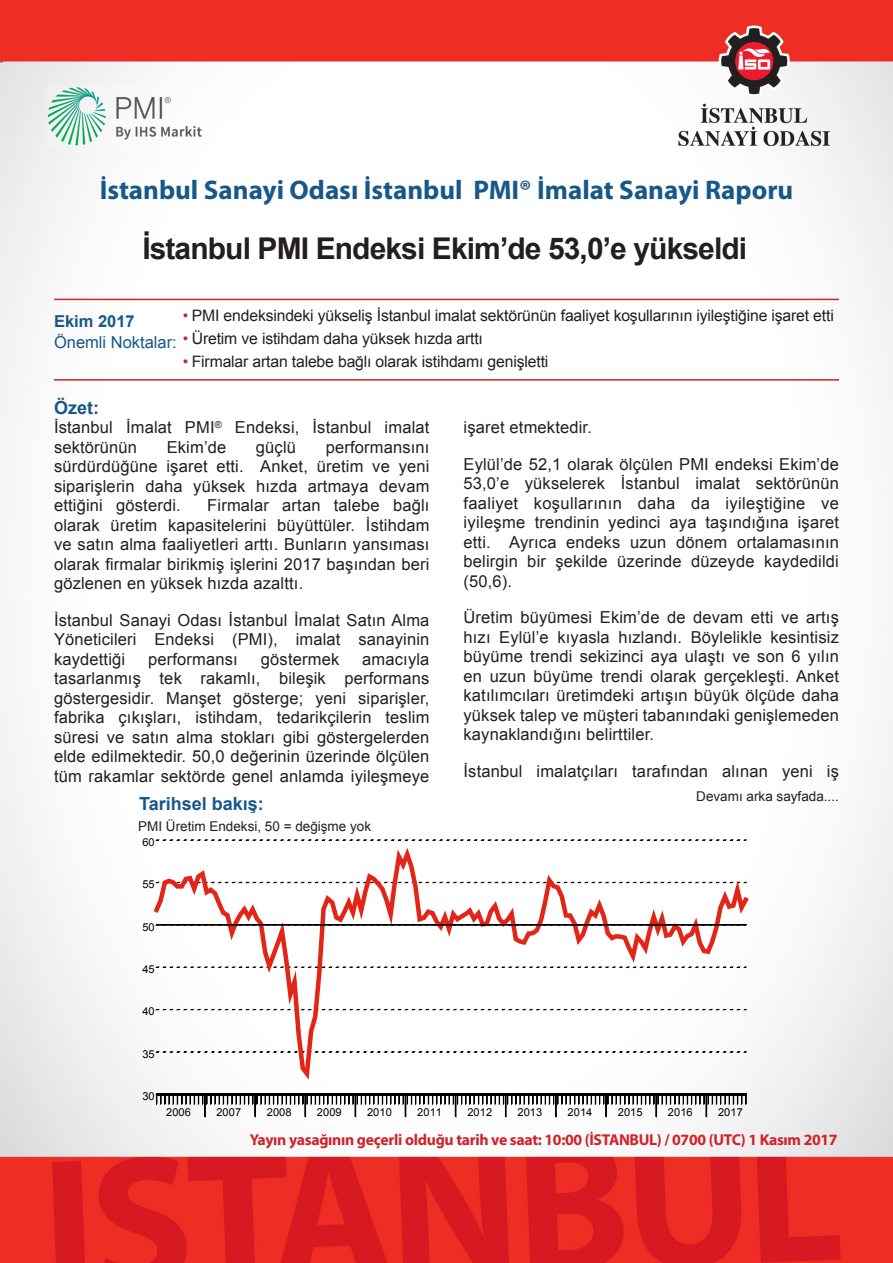
<style>
.page{position:relative;width:893px;height:1263px;background:#fff}
.page>*{position:absolute;margin:0;border:0;box-sizing:border-box;transform-origin:0 0}
.P1_Headline{font:700 30px "Arial";letter-spacing:-.03em;color:#231f20}
.t1{font:700 27px "Myriad Pro";color:#175889}
.P1_Subheader{font:700 18px "Arial";color:#175889}
.P1_Body_text{font:16.5px/19.5px "Arial";letter-spacing:.01em;color:#231f20;text-align:justify}
.P1_Subheader-2{font:16.5px "Arial";color:#175889}
.P1_Subheader-3{font:700 16.5px "Arial";color:#175889}
.t2{font:15.75px "Arial";letter-spacing:-.01em;color:#231f20}
.P1_Body_text-2{font:700 15.75px "Myriad Pro";letter-spacing:-.02em;color:#d1232a}
.graph_label{font:13.5px "Arial";color:#231f20}
.t3{font:10.95px "Arial";letter-spacing:.005em;color:#000}
.s1{color:#d1232a}
</style>
<div class="page">
<img style="left:2px;top:0;width:891px;height:1263px">
<img style="left:0;top:0;width:2px;height:1263px">
<hr style="left:54px;top:299px;width:785px;height:1px;background:#d1232a">
<hr style="left:54px;top:379px;width:785px;height:2px;background:#d1232a">
<div style="left:157px;top:1093px;width:589px;height:2px;border:1px solid #000"></div>
<svg style="left:157px;top:1094px;width:590px;height:23px"></svg>
<svg style="left:157px;top:840px;width:589px;height:1px"></svg>
<svg style="left:151px;top:841px;width:601px;height:244px"></svg>
<div style="left:157px;top:925px;width:589px;height:1px;border:1px solid #000"></div>
<h2 class="t1" style="left:105px;top:169px;width:685px">İstanbul Sanayi Odası Türkiye PMI™ İmalat Sanayi Raporu</h2>
<h2 class="t1" style="left:100px;top:173px;width:695px">İstanbul Sanayi Odası İstanbul PMI® İmalat Sanayi Raporu</h2>
<p class="P1_Headline" style="left:142px;top:228px;width:606px">İstanbul PMI Endeksi Ekim’de 53,0’e yükseldi</p>
<p class="P1_Subheader-3" style="left:54px;top:310px;width:82px">Ekim 2017</p>
<p class="P1_Subheader-2" style="left:54px;top:332px;width:124px">Önemli Noktalar:</p>
<p class="t2" style="left:183px;top:305px;width:652px"><span class="s1">•</span> PMI endeksindeki yükseliş İstanbul imalat sektörünün faaliyet koşullarının iyileştiğine işaret etti</p>
<p class="t2" style="left:183px;top:328px;width:302px"><span class="s1">•</span> Üretim ve istihdam daha yüksek hızda arttı</p>
<p class="t2" style="left:183px;top:351px;width:367px"><span class="s1">•</span> Firmalar artan talebe bağlı olarak istihdamı genişletti</p>
<p class="P1_Subheader" style="left:54px;top:396px;width:46px">Özet:</p>
<p class="P1_Body_text" style="left:54px;top:418px;width:377px">İstanbul İmalat PMI<sup>®</sup> Endeksi, İstanbul imalat sektörünün</p>
<p class="P1_Body_text" style="left:54px;top:437px;width:377px;text-indent:272px">performansını sürdürdüğüne işaret etti. Anket, üretim ve yeni siparişlerin daha yüksek hızda artmaya devam ettiğini gösterdi.</p>
<p class="P1_Body_text" style="left:167px;top:437px;width:61px">Ekim’de</p>
<p class="P1_Body_text" style="left:256px;top:437px;width:42px">güçlü</p>
<p class="P1_Body_text" style="left:54px;top:496px;width:377px;text-indent:153px">Firmalar artan talebe bağlı olarak üretim kapasitelerini büyüttüler. İstihdam ve satın alma faaliyetleri arttı. Bunların yansıması olarak firmalar birikmiş işlerini 2017 başından beri gözlenen en yüksek hızda azalttı.</p>
<p class="P1_Body_text" style="left:54px;top:610px;width:377px">İstanbul Sanayi Odası İstanbul İmalat Satın Alma Yöneticileri Endeksi (PMI), imalat sanayinin kaydettiği</p>
<p class="P1_Body_text" style="left:148px;top:649px;width:91px">performansı</p>
<p class="P1_Body_text" style="left:261px;top:649px;width:80px">göstermek</p>
<p class="P1_Body_text" style="left:54px;top:649px;width:377px;text-indent:308px">amacıyla tasarlanmış tek rakamlı, bileşik performans göstergesidir. Manşet gösterge; yeni siparişler, fabrika çıkışları, istihdam, tedarikçilerin teslim süresi ve satın alma stokları gibi göstergelerden elde edilmektedir. 50,0 değerinin üzerinde ölçülen tüm rakamlar sektörde genel anlamda iyileşmeye</p>
<p class="P1_Subheader" style="left:139px;top:792px;width:126px">Tarihsel bakış:</p>
<p class="graph_label" style="left:138px;top:817px;width:234px">PMI Üretim Endeksi, 50 = değişme yok</p>
<p class="t3" style="left:142px;top:835px;width:14px">60</p>
<p class="t3" style="left:142px;top:877px;width:14px">55</p>
<p class="t3" style="left:142px;top:919px;width:14px">50</p>
<p class="t3" style="left:142px;top:962px;width:14px">45</p>
<p class="t3" style="left:142px;top:1004px;width:14px">40</p>
<p class="t3" style="left:142px;top:1046px;width:14px">35</p>
<p class="t3" style="left:142px;top:1089px;width:14px">30</p>
<p class="P1_Body_text" style="left:463px;top:418px;width:130px">işaret etmektedir.</p>
<p class="P1_Body_text" style="left:463px;top:454px;width:377px">Eylül’de 52,1 olarak ölçülen PMI endeksi Ekim’de 53,0’e yükselerek İstanbul imalat sektörünün faaliyet koşullarının daha da iyileştiğine ve iyileşme trendinin yedinci aya taşındığına işaret etti. Ayrıca endeks uzun dönem ortalamasının belirgin bir şekilde üzerinde düzeyde kaydedildi (50,6).</p>
<p class="P1_Body_text" style="left:463px;top:608px;width:377px">Üretim büyümesi Ekim’de de devam etti ve artış hızı Eylül’e kıyasla hızlandı. Böylelikle kesintisiz büyüme trendi sekizinci aya ulaştı ve son 6 yılın en uzun büyüme trendi olarak gerçekleşti. Anket katılımcıları üretimdeki artışın büyük ölçüde daha yüksek talep ve müşteri tabanındaki genişlemeden kaynaklandığını belirttiler.</p>
<p class="P1_Body_text" style="left:463px;top:761px;width:377px">İstanbul imalatçıları tarafından alınan yeni iş</p>
<p class="graph_label" style="left:696px;top:787px;width:144px">Devamı arka sayfada....</p>
<p class="t3" style="left:166px;top:1105px;width:26px">2006</p>
<p class="t3" style="left:216px;top:1105px;width:26px">2007</p>
<p class="t3" style="left:267px;top:1105px;width:26px">2008</p>
<p class="t3" style="left:317px;top:1105px;width:26px">2009</p>
<p class="t3" style="left:367px;top:1105px;width:26px">2010</p>
<p class="t3" style="left:417px;top:1105px;width:26px">2011</p>
<p class="t3" style="left:467px;top:1105px;width:26px">2012</p>
<p class="t3" style="left:517px;top:1105px;width:26px">2013</p>
<p class="t3" style="left:568px;top:1105px;width:26px">2014</p>
<p class="t3" style="left:618px;top:1105px;width:26px">2015</p>
<p class="t3" style="left:668px;top:1105px;width:26px">2016</p>
<p class="t3" style="left:718px;top:1105px;width:26px">2017</p>
<p class="P1_Body_text-2" style="left:250px;top:1129px;width:589px">Yayın yasağının geçerli olduğu tarih ve saat: 10:00 (İSTANBUL) / 0700 (UTC) 1 Kasım 2017</p>
</div>
